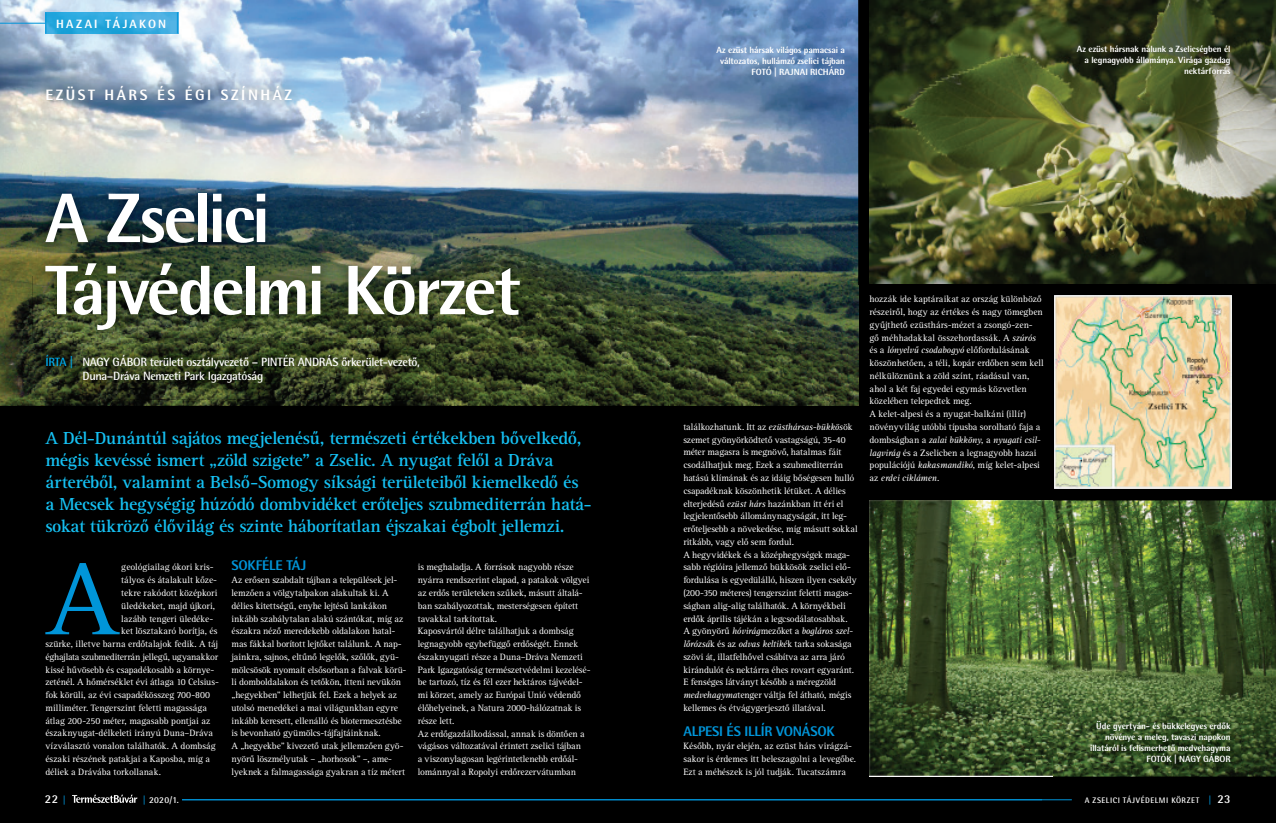
<style>
.page{position:relative;width:1276px;height:823px;background:#fff}
.page>*{position:absolute;margin:0;border:0;box-sizing:border-box;transform-origin:0 0}
.t1{font:105.3px "Rotis Serif Pro";color:#0095d9}
.t2{font:800 70px/72px "Rotis Semi Sans Pro";letter-spacing:-.045em;color:#fff}
.t3{font:700 18px/22px "Rotis Serif Pro";letter-spacing:-.02em;color:#15c0f2}
.t4{font:800 15px "Rotis Semi Sans Pro";letter-spacing:.17em;color:#fff}
.t5{font:800 14px "Rotis Semi Sans Pro";letter-spacing:-.015em;color:#0095d9}
.t6{font:700 12px/14.4px "Rotis Semi Sans Pro";letter-spacing:-.025em;color:#fff}
.t7{font:800 12px "Rotis Semi Sans Pro";letter-spacing:.19em;color:#fff}
.t8{font:9.5px/12.8px "Rotis Serif Pro";letter-spacing:-.01em;color:#fff}
.t9{font:800 9px/11px "Rotis Semi Sans Pro";letter-spacing:-.01em;color:#fff;text-align:right}
.t10{font:700 9px "Rotis Semi Sans Pro";color:#fff}
.t11{font:700 8px "Rotis Semi Sans Pro";letter-spacing:.065em;color:#fff}
.s1{color:#00aeef}
.s2{font-style:italic}
.s3{font-size:9px;color:#0095d9}
.s4{color:#0095d9}
.s5{font-size:12px}
</style>
<div class="page">
<div style="left:0;top:0;width:1276px;height:822px;background:#000"></div>
<svg style="left:72px;top:794px;width:65px;height:8px"></svg>
<hr style="left:182px;top:798px;width:456px;height:1px;background:#0095d9">
<hr style="left:638px;top:798px;width:433px;height:1px;background:#0095d9">
<img style="left:0;top:0;width:858px;height:405px">
<img style="left:32px;top:73px;width:501px;height:269px">
<img style="left:30px;top:339px;width:405px;height:60px">
<img style="left:32px;top:339px;width:403px;height:3px">
<img style="left:869px;top:0;width:407px;height:283px">
<img style="left:881px;top:500px;width:395px;height:276px">
<img style="left:846px;top:285px;width:206px;height:251px">
<img style="left:846px;top:535px;width:35px;height:242px">
<img style="left:880px;top:776px;width:172px;height:1px">
<img style="left:674px;top:285px;width:184px;height:120px">
<img style="left:46px;top:12px;width:131px;height:21px">
<hr style="left:0;top:23px;width:45px;height:1px;background:#0095d9">
<svg style="left:177px;top:12px;width:1px;height:22px"></svg>
<svg style="left:45px;top:12px;width:1px;height:22px"></svg>
<img style="left:1081px;top:711px;width:159px;height:61px">
<img style="left:1054px;top:295px;width:177px;height:193px">
<p class="t7" style="left:56px;top:16px;width:112px">HAZAI TÁJAKON</p>
<h3 class="t4" style="left:45px;top:85px;width:248px">EZÜST HÁRS ÉS ÉGI SZÍNHÁZ</h3>
<p class="t9" style="left:716px;top:44px;width:130px">Az ezüst hársak világos pamacsai a változatos, hullámzó zselici tájban<br>FOTÓ | RAJNAI RICHÁRD</p>
<p class="t9" style="left:1077px;top:43px;width:155px">Az ezüst hársnak nálunk a Zselicségben él a legnagyobb állománya. Virága gazdag nektárforrás</p>
<h2 class="t2" style="left:45px;top:181px;width:476px">A Zselici<br>Tájvédelmi Körzet</h2>
<p class="t6" style="left:83px;top:354px;width:339px;text-indent:-37px"><span class="s1">ÍRTA |</span> NAGY GÁBOR területi osztályvezető – PINTÉR ANDRÁS őrkerület-vezető,<br>Duna–Dráva Nemzeti Park Igazgatóság</p>
<p class="t3" style="left:45px;top:427px;width:548px">A Dél-Dunántúl sajátos megjelenésű, természeti értékekben bővelkedő, mégis kevéssé ismert „zöld szigete” a Zselic. A nyugat felől a Dráva árteréből, valamint a Belső-Somogy síksági területeiből kiemelkedő és a Mecsek hegységig húzódó dombvidéket erőteljes szubmediterrán hatá&shy;sokat tükröző élővilág és szinte háborítatlan éjszakai égbolt jellemzi.</p>
<p class="t8" style="left:683px;top:420px;width:176px">találkozhatunk. Itt az <span class="s2">ezüsthársas-bükkös</span>ök szemet gyönyörködtető vastagságú, 35-40 méter magasra is megnövő, hatalmas fáit csodálhatjuk meg. Ezek a szubmediterrán hatású klímának és az idáig bőségesen hulló csapadéknak köszönhetik létüket. A délies elterjedésű <span class="s2">ezüst hárs</span> hazánkban itt éri el legjelentősebb állománynagyságát, itt leg&shy;erőteljesebb a növekedése, míg másutt sokkal ritkább, vagy elő sem fordul.<br>A hegyvidékek és a középhegységek maga&shy;sabb régióira jellemző bükkösök zselici elő&shy;fordulása is egyedülálló, hiszen ilyen csekély (200-350 méteres) tengerszint feletti magas&shy;ságban alig-alig találhatók. A környékbeli erdők április tájékán a legcsodálatosabbak.<br>A gyönyörű <span class="s2">hóvirág</span>mezőket a <span class="s2">bogláros szel&shy;lőrózsá</span>k és az <span class="s2">odvas keltiké</span>k tarka sokasága szövi át, illatfelhővel csábítva az arra járó kirándulót és nektárra éhes rovart egyaránt.<br>E fenséges látványt később a méregzöld <span class="s2">medvehagyma</span>tenger váltja fel átható, mégis kellemes és étvágygerjesztő illatával.</p>
<h3 class="t5" style="left:683px;top:722px;width:153px">ALPESI ÉS ILLÍR VONÁSOK</h3>
<p class="t8" style="left:683px;top:739px;width:174px">Később, nyár elején, az ezüst hárs virágzá&shy;sakor is érdemes itt beleszagolni a levegőbe.<br>Ezt a méhészek is jól tudják. Tucatszámra</p>
<h3 class="t5" style="left:231px;top:556px;width:76px">SOKFÉLE TÁJ</h3>
<p class="t8" style="left:231px;top:573px;width:176px">Az erősen szabdalt tájban a települések jel&shy;lemzően a völgytalpakon alakultak ki. A délies kitettségű, enyhe lejtésű lankákon inkább szabálytalan alakú szántókat, míg az északra néző meredekebb oldalakon hatal&shy;mas fákkal borított lejtőket találunk. A nap&shy;jainkra, sajnos, eltűnő legelők, szőlők, gyü&shy;mölcsösök nyomait elsősorban a falvak körü&shy;li domboldalakon és tetőkön, itteni nevükön „hegyekben” lelhetjük fel. Ezek a helyek az utolsó menedékei a mai világunkban egyre inkább keresett, ellenálló és biotermesztésbe is bevonható gyümölcs-tájfajtáinknak.<br>A „hegyekbe” kivezető utak jellemzően gyö&shy;nyörű löszmélyutak – „horhosok” –, ame&shy;lyeknek a falmagassága gyakran a tíz métert</p>
<h1 class="t1" style="left:46px;top:536px;width:74px">A</h1>
<p class="t8" style="left:121px;top:560px;width:94px">geológiailag ókori kris-</p>
<p class="t8" style="left:418px;top:560px;width:174px">is meghaladja. A források nagyobb része nyárra rendszerint elapad, a patakok völgyei az erdős területeken szűkek, másutt általá&shy;ban szabályozottak, mesterségesen épített tavakkal tarkítottak.<br>Kaposvártól délre találhatjuk a dombság legnagyobb egybefüggő erdőségét. Ennek északnyugati része a Duna–Dráva Nemzeti Park Igazgatóság természetvédelmi kezelésé&shy;be tartozó, tíz és fél ezer hektáros tájvédel&shy;mi körzet, amely az Európai Unió védendő élőhelyeinek, a Natura 2000-hálózatnak is része lett.<br>Az erdőgazdálkodással, annak is döntően a vágásos változatával érintett zselici tájban<br>a viszonylagosan legérintetlenebb erdőál&shy;lománnyal a Ropolyi erdőrezervátumban</p>
<p class="t8" style="left:121px;top:573px;width:97px">tályos és átalakult kőze-</p>
<p class="t8" style="left:121px;top:586px;width:98px">tekre rakódott középkori</p>
<p class="t8" style="left:121px;top:598px;width:95px">üledékeket, majd újkori,</p>
<p class="t8" style="left:121px;top:611px;width:93px">lazább tengeri üledéke-</p>
<p class="t8" style="left:121px;top:624px;width:98px">ket lösztakaró borítja, és</p>
<p class="t8" style="left:45px;top:637px;width:174px">szürke, illetve barna erdőtalajok fedik. A táj</p>
<p class="t8" style="left:45px;top:650px;width:174px">éghajlata szubmediterrán jellegű, ugyanakkor</p>
<p class="t8" style="left:45px;top:662px;width:170px">kissé hűvösebb és csapadékosabb a környe-</p>
<p class="t8" style="left:45px;top:675px;width:175px">zeténél. A hőmérséklet évi átlaga 10 Celsius-</p>
<p class="t8" style="left:45px;top:688px;width:166px">fok körüli, az évi csapadékösszeg 700-800</p>
<p class="t8" style="left:45px;top:701px;width:163px">milliméter. Tengerszint feletti magassága</p>
<p class="t8" style="left:45px;top:713px;width:166px">átlag 200-250 méter, magasabb pontjai az</p>
<p class="t8" style="left:45px;top:726px;width:169px">északnyugat-délkeleti irányú Duna–Dráva</p>
<p class="t8" style="left:45px;top:739px;width:172px">vízválasztó vonalon találhatók. A dombság</p>
<p class="t8" style="left:45px;top:752px;width:166px">északi részének patakjai a Kaposba, míg a</p>
<p class="t8" style="left:45px;top:764px;width:117px">déliek a Drávába torkollanak.</p>
<p class="t8" style="left:869px;top:292px;width:176px">hozzák ide kaptáraikat az ország különböző részeiről, hogy az értékes és nagy tömegben gyűjthető ezüsthárs-mézet a zsongó-zen&shy;gő méhhadakkal összehordassák. A <span class="s2">szúrós </span>és a <span class="s2">lónyelvű csodabogyó</span> előfordulásának köszönhetően, a téli, kopár erdőben sem kell nélkülöznünk a zöld színt, ráadásul van, ahol a két faj egyedei egymás közvetlen közelében telepedtek meg.<br>A kelet-alpesi és a nyugat-balkáni (illír) növényvilág utóbbi típusba sorolható faja a dombságban a <span class="s2">zalai bükköny</span>, a <span class="s2">nyugati csil&shy;lagvirág</span> és a Zselicben a legnagyobb hazai populációjú <span class="s2">kakasmandikó</span>, míg kelet-alpesi az <span class="s2">erdei ciklámen</span>.</p>
<p class="t9" style="left:1090px;top:719px;width:142px">Üde gyertyán- és bükkelegyes erdők növénye a meleg, tavaszi napokon illatáról is felismerhető medvehagyma<br>FOTÓK | NAGY GÁBOR</p>
<p class="t6" style="left:45px;top:791px;width:22px">22 <span class="s3">|</span></p>
<p class="t10" style="left:143px;top:793px;width:38px"><span class="s4">|</span> 2020/1.</p>
<p class="t11" style="left:1084px;top:794px;width:147px">A ZSELICI TÁJVÉDELMI KÖRZET <span class="s3">|</span> <span class="s5">23</span></p>
</div>
